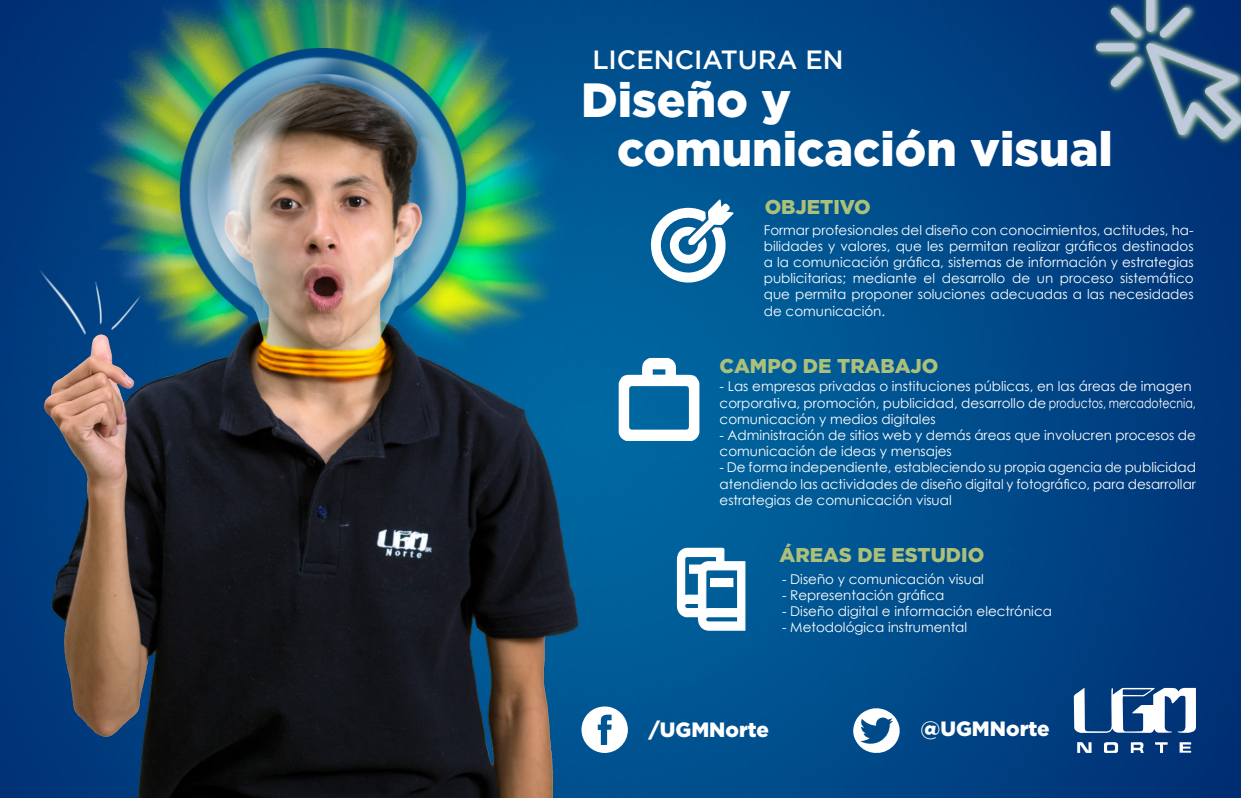
<style>
.page{position:relative;width:1241px;height:798px;background:#fff}
.page>*{position:absolute;margin:0;border:0;box-sizing:border-box;transform-origin:0 0}
.t1{font:900 48px/49px "Gotham";color:#fff}
.t2{font:500 26.25px "Gotham";color:#fff}
.t3{font:900 20.65px "Gotham";color:#fff}
.t4{font:900 20px "Gotham";color:#acc079}
.t5{font:13.5px/16.2px "Century Gothic";color:#fff;text-align:justify}
</style>
<div class="page">
<img style="left:0;top:0;width:1240px;height:798px">
<img style="left:21px;top:0;width:574px;height:798px">
<svg style="left:581px;top:706px;width:47px;height:47px"></svg>
<svg style="left:851px;top:708px;width:48px;height:45px"></svg>
<svg style="left:677px;top:547px;width:68px;height:83px"></svg>
<svg style="left:649px;top:199px;width:84px;height:83px"></svg>
<svg style="left:618px;top:358px;width:81px;height:83px"></svg>
<svg style="left:1073px;top:687px;width:123px;height:45px"></svg>
<svg style="left:1077px;top:742px;width:14px;height:10px"></svg>
<svg style="left:1104px;top:742px;width:14px;height:11px"></svg>
<svg style="left:1130px;top:742px;width:13px;height:10px"></svg>
<svg style="left:1179px;top:742px;width:12px;height:10px"></svg>
<svg style="left:1155px;top:742px;width:12px;height:10px"></svg>
<img style="left:1087px;top:0;width:153px;height:150px">
<h2 class="t2" style="left:592px;top:44px;width:253px">LICENCIATURA EN</h2>
<h1 class="t1" style="left:617px;top:74px;width:497px;text-indent:-36px">Diseño y comunicación visual</h1>
<h3 class="t4" style="left:764px;top:195px;width:108px">OBJETIVO</h3>
<p class="t5" style="left:764px;top:221px;width:431px">Formar profesionales del diseño con conocimientos, actitudes, ha&shy;bilidades y valores, que les permitan realizar gráficos destinados a la comunicación gráfica, sistemas de información y estrategias publicitarias; mediante el desarrollo de un proceso sistemático que permita proponer soluciones adecuadas a las necesidades de comunicación.</p>
<h3 class="t4" style="left:719px;top:354px;width:220px">CAMPO DE TRABAJO</h3>
<p class="t5" style="left:719px;top:378px;width:478px;text-align:left">- Las empresas privadas o instituciones públicas, en las áreas de imagen corporativa, promoción, publicidad, desarrollo de productos, mercadotecnia, comunicación y medios digitales</p>
<p class="t5" style="left:719px;top:427px;width:478px">- Administración de sitios web y demás áreas que involucren procesos de comunicación de ideas y mensajes</p>
<p class="t5" style="left:719px;top:459px;width:478px">- De forma independiente, estableciendo su propia agencia de publicidad atendiendo las actividades de diseño digital y fotográfico, para desarrollar estrategias de comunicación visual</p>
<h3 class="t4" style="left:779px;top:543px;width:206px">ÁREAS DE ESTUDIO</h3>
<p class="t5" style="left:782px;top:570px;width:203px">- Diseño y comunicación visual</p>
<p class="t5" style="left:782px;top:586px;width:164px">- Representación gráfica</p>
<p class="t5" style="left:782px;top:602px;width:271px">- Diseño digital e información electrónica</p>
<p class="t5" style="left:782px;top:619px;width:187px">- Metodológica instrumental</p>
<h3 class="t3" style="left:648px;top:717px;width:122px">/UGMNorte</h3>
<h3 class="t3" style="left:920px;top:716px;width:131px">@UGMNorte</h3>
</div>
